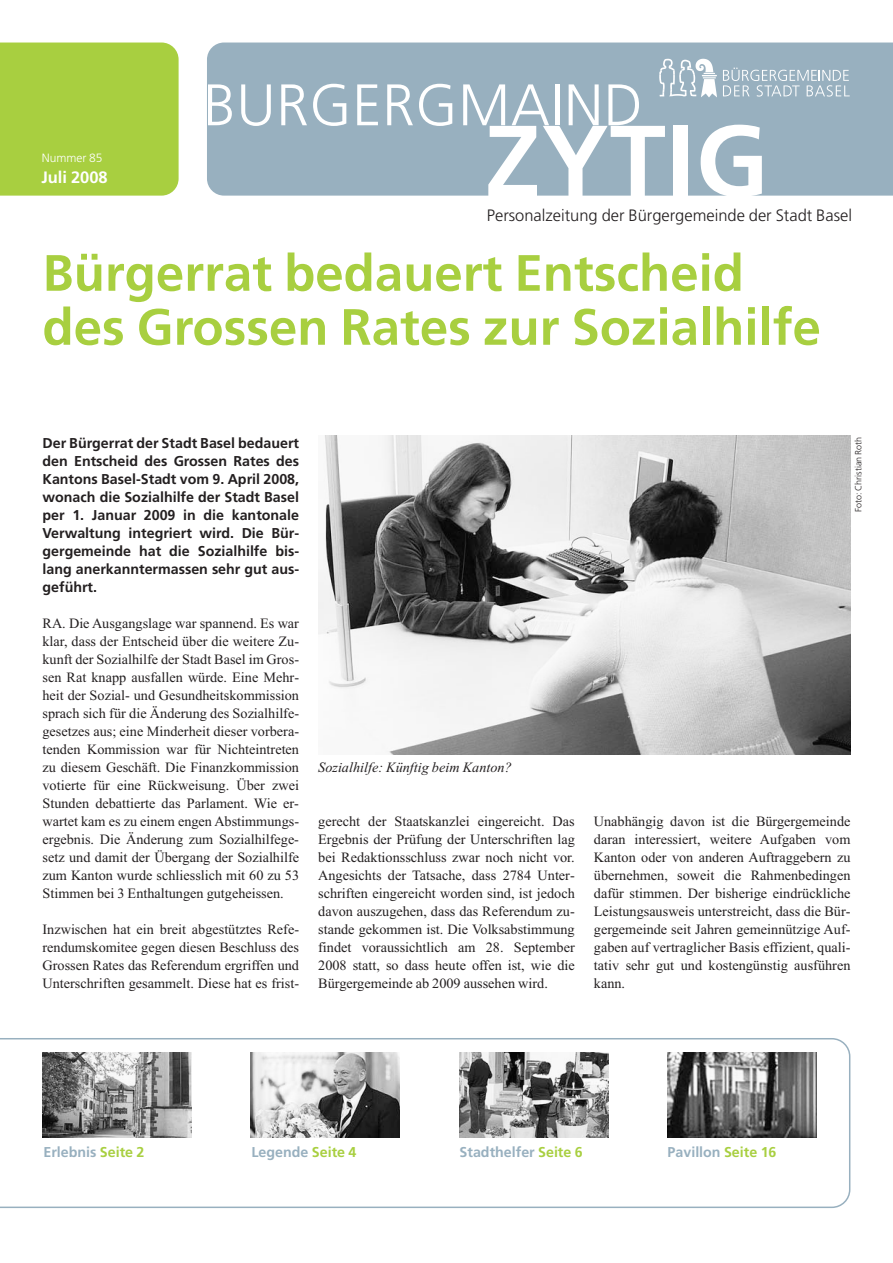
<style>
.page{position:relative;width:893px;height:1263px;background:#fff}
.page>*{position:absolute;margin:0;border:0;box-sizing:border-box;transform-origin:0 0}
.t1{font:700 100.5px "Frutiger";letter-spacing:.01em;color:#fff}
.t2{font:300 58.5px "Frutiger";letter-spacing:.01em;color:#fff}
.t3{font:700 51px/54px "Frutiger";color:#a8cf40}
.t4{font:300 16.5px "Frutiger";color:#231f20}
.t5{font:700 16.5px "Frutiger";color:#fff}
.t6{font:14.25px/18px "Times New Roman";color:#231f20;text-align:justify}
.t7{font:700 14.25px/18px "Frutiger";color:#231f20;text-align:justify}
.t8{font:700 14.25px "Frutiger";color:#98b0bf}
.t9{font:italic 14.25px "Times New Roman";color:#231f20}
.t10{font:300 12px "Frutiger";color:#fff}
.t11{font:300 9px "Frutiger";color:#231f20}
.s1{color:#a8cf40}
</style>
<div class="page">
<div style="left:0;top:43px;width:179px;height:153px;background:#a8cf40"></div>
<div style="left:207px;top:43px;width:686px;height:153px;background:#98b0bf"></div>
<svg style="left:659px;top:59px;width:58px;height:38px"></svg>
<svg style="left:723px;top:68px;width:127px;height:29px;background:#acbfcb"></svg>
<svg style="left:0;top:1038px;width:850px;height:170px"></svg>
<img style="left:43px;top:1053px;width:148px;height:85px">
<img style="left:251px;top:1053px;width:149px;height:85px">
<img style="left:459px;top:1053px;width:149px;height:85px">
<img style="left:668px;top:1053px;width:148px;height:85px">
<img style="left:318px;top:435px;width:532px;height:319px">
<p class="t10" style="left:42px;top:153px;width:62px">Nummer 85</p>
<p class="t5" style="left:41px;top:171px;width:68px">Juli 2008</p>
<h2 class="t2" style="left:203px;top:81px;width:441px">BURGERGMAIND</h2>
<h1 class="t1" style="left:485px;top:121px;width:285px">ZYTIG</h1>
<p class="t4" style="left:487px;top:209px;width:367px">Personalzeitung der Bürgergemeinde der Stadt Basel</p>
<h3 class="t3" style="left:43px;top:250px;width:780px">Bürgerrat bedauert Entscheid des Grossen Rates zur Sozialhilfe</h3>
<p class="t7" style="left:43px;top:435px;width:258px">Der Bürgerrat der Stadt Basel bedauert den Entscheid des Grossen Rates des Kantons Basel-Stadt vom 9. April 2008, wonach die Sozialhilfe der Stadt Basel per 1. Januar 2009 in die kantonale Verwaltung integriert wird. Die Bür&shy;gergemeinde hat die Sozialhilfe bis&shy;lang anerkanntermassen sehr gut aus&shy;geführt.</p>
<p class="t6" style="left:43px;top:614px;width:258px">RA. Die Ausgangslage war spannend. Es war klar, dass der Entscheid über die weitere Zu&shy;kunft der Sozialhilfe der Stadt Basel im Gros&shy;sen Rat knapp ausfallen würde. Eine Mehr&shy;heit der Sozial- und Gesundheitskommission sprach sich für die Änderung des Sozialhilfe&shy;gesetzes aus; eine Minderheit dieser vorbera&shy;tenden Kommission war für Nichteintreten zu diesem Geschäft. Die Finanzkommission votierte für eine Rückweisung. Über zwei Stunden debattierte das Parlament. Wie er&shy;wartet kam es zu einem engen Abstimmungs&shy;ergebnis. Die Änderung zum Sozialhilfege&shy;setz und damit der Übergang der Sozialhilfe zum Kanton wurde schliesslich mit 60 zu 53<br>Stimmen bei 3 Enthaltungen gutgeheissen.</p>
<p class="t6" style="left:43px;top:920px;width:258px">Inzwischen hat ein breit abgestütztes Refe&shy;rendumskomitee gegen diesen Beschluss des Grossen Rates das Referendum ergriffen und Unterschriften gesammelt. Diese hat es frist-</p>
<p class="t9" style="left:318px;top:759px;width:195px">Sozialhilfe: Künftig beim Kanton?</p>
<p class="t11" style="left:855px;top:512px;width:77px;rotate:-90deg">Foto: Christian Roth</p>
<p class="t6" style="left:318px;top:812px;width:258px">gerecht der Staatskanzlei eingereicht. Das Ergebnis der Prüfung der Unterschriften lag bei Redaktionsschluss zwar noch nicht vor.<br>Angesichts der Tatsache, dass 2784 Unter&shy;schriften eingereicht worden sind, ist jedoch davon auszugehen, dass das Referendum zu&shy;stande gekommen ist. Die Volksabstimmung findet voraussichtlich am 28. September 2008 statt, so dass heute offen ist, wie die Bürgergemeinde ab 2009 aussehen wird.</p>
<p class="t6" style="left:594px;top:812px;width:258px">Unabhängig davon ist die Bürgergemeinde daran interessiert, weitere Aufgaben vom Kanton oder von anderen Auftraggebern zu übernehmen, soweit die Rahmenbedingen dafür stimmen. Der bisherige eindrückliche Leistungsausweis unterstreicht, dass die Bür&shy;gergemeinde seit Jahren gemeinnützige Auf&shy;gaben auf vertraglicher Basis effizient, quali&shy;tativ sehr gut und kostengünstig ausführen kann.</p>
<p class="t8" style="left:43px;top:1147px;width:102px">Erlebnis <span class="s1">Seite 2</span></p>
<p class="t8" style="left:252px;top:1147px;width:106px">Legende <span class="s1">Seite 4</span></p>
<p class="t8" style="left:460px;top:1147px;width:125px">Stadthelfer <span class="s1">Seite 6</span></p>
<p class="t8" style="left:668px;top:1147px;width:110px">Pavillon <span class="s1">Seite 16</span></p>
</div>
